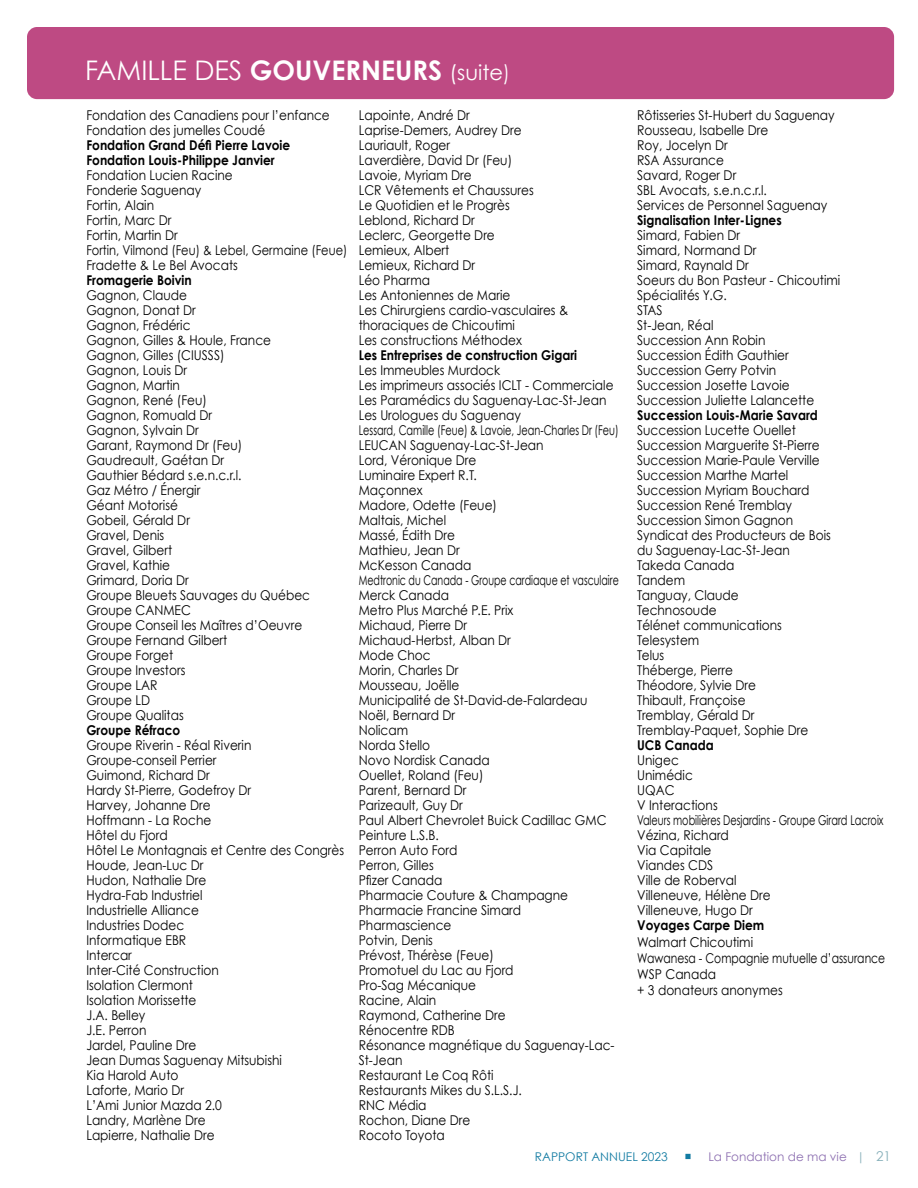
<style>
.page{position:relative;width:918px;height:1188px;background:#fff}
.page>*{position:absolute;margin:0;border:0;box-sizing:border-box;transform-origin:0 0}
.t1{font:700 27px "Century Gothic";color:#fff}
.t2{font:13.5px/15px "Century Gothic";color:#000;scale:.9 1}
.t3{font:700 13.5px/15px "Century Gothic";color:#000;scale:.9 1}
.t4{font:12px "Century Gothic";color:#8d6fb1}
.t5{font:12px "Century Gothic";color:#127ba2}
.s1{font-weight:400}
.s2{font-weight:400;font-size:21px}
.s3{font-family:"Minion Pro";font-size:18px}
.s4{color:#87b0ba}
.s5{font-size:13.5px;color:#87b0ba}
</style>
<div class="page">
<div style="left:27px;top:27px;width:867px;height:72px;background:#be4a83;border-radius:10px"></div>
<h1 class="t1" style="left:85px;top:58px;width:426px"><span class="s1">FAMILLE DES</span> GOUVERNEURS <span class="s2">(suite)</span></h1>
<p class="t2" style="left:86px;top:109px;width:272px">Fondation des Canadiens pour l’enfance<br>Fondation des jumelles Coudé</p>
<p class="t3" style="left:86px;top:138px;width:228px">Fondation Grand Défi Pierre Lavoie<br>Fondation Louis-Philippe Janvier</p>
<p class="t2" style="left:86px;top:169px;width:292px">Fondation Lucien Racine<br>Fonderie Saguenay<br>Fortin, Alain<br>Fortin, Marc Dr<br>Fortin, Martin Dr<br>Fortin, Vilmond (Feu) &amp; Lebel, Germaine (Feue)<br>Fradette &amp; Le Bel Avocats</p>
<p class="t3" style="left:86px;top:274px;width:119px">Fromagerie Boivin</p>
<p class="t2" style="left:86px;top:289px;width:250px">Gagnon, Claude<br>Gagnon, Donat Dr<br>Gagnon, Frédéric<br>Gagnon, Gilles &amp; Houle, France<br>Gagnon, Gilles (CIUSSS)<br>Gagnon, Louis Dr<br>Gagnon, Martin<br>Gagnon, René (Feu)<br>Gagnon, Romuald Dr<br>Gagnon, Sylvain Dr<br>Garant, Raymond Dr (Feu)<br>Gaudreault, Gaétan Dr<br>Gauthier Bédard s.e.n.c.r.l.<br>Gaz Métro / Énergir<br>Géant Motorisé<br>Gobeil, Gérald Dr<br>Gravel, Denis<br>Gravel, Gilbert<br>Gravel, Kathie<br>Grimard, Doria Dr<br>Groupe Bleuets Sauvages du Québec<br>Groupe CANMEC<br>Groupe Conseil les Maîtres d’Oeuvre<br>Groupe Fernand Gilbert<br>Groupe Forget<br>Groupe Investors<br>Groupe LAR<br>Groupe LD<br>Groupe Qualitas</p>
<p class="t3" style="left:86px;top:724px;width:106px">Groupe Réfraco</p>
<p class="t2" style="left:86px;top:739px;width:288px">Groupe Riverin - Réal Riverin<br>Groupe-conseil Perrier<br>Guimond, Richard Dr<br>Hardy St-Pierre, Godefroy Dr<br>Harvey, Johanne Dre<br>Hoffmann - La Roche<br>Hôtel du Fjord<br>Hôtel Le Montagnais et Centre des Congrès<br>Houde, Jean-Luc Dr<br>Hudon, Nathalie Dre<br>Hydra-Fab Industriel<br>Industrielle Alliance<br>Industries Dodec<br>Informatique EBR<br>Intercar<br>Inter-Cité Construction<br>Isolation Clermont<br>Isolation Morissette<br>J.A. Belley<br>J.E. Perron<br>Jardel, Pauline Dre<br>Jean Dumas Saguenay Mitsubishi<br>Kia Harold Auto<br>Laforte, Mario Dr<br>L’Ami Junior Mazda 2.0<br>Landry, Marlène Dre<br>Lapierre, Nathalie Dre</p>
<p class="t2" style="left:359px;top:109px;width:234px">Lapointe, André Dr<br>Laprise-Demers, Audrey Dre<br>Lauriault, Roger<br>Laverdière, David Dr (Feu)<br>Lavoie, Myriam Dre<br>LCR Vêtements et Chaussures<br>Le Quotidien et le Progrès<br>Leblond, Richard Dr<br>Leclerc, Georgette Dre<br>Lemieux, Albert<br>Lemieux, Richard Dr<br>Léo Pharma<br>Les Antoniennes de Marie<br>Les Chirurgiens cardio-vasculaires &amp; thoraciques de Chicoutimi<br>Les constructions Méthodex</p>
<p class="t3" style="left:359px;top:349px;width:244px">Les Entreprises de construction Gigari</p>
<p class="t2" style="left:359px;top:364px;width:290px">Les Immeubles Murdock<br>Les imprimeurs associés ICLT - Commerciale<br>Les Paramédics du Saguenay-Lac-St-Jean<br>Les Urologues du Saguenay<br>Lessard, Camille (Feue) &amp; Lavoie, Jean-Charles Dr (Feu)<br>LEUCAN Saguenay-Lac-St-Jean<br>Lord, Véronique Dre<br>Luminaire Expert R.T.<br>Maçonnex<br>Madore, Odette (Feue)<br>Maltais, Michel<br>Massé, Édith Dre<br>Mathieu, Jean Dr<br>McKesson Canada<br>Medtronic du Canada - Groupe cardiaque et vasculaire<br>Merck Canada<br>Metro Plus Marché P.E. Prix<br>Michaud, Pierre Dr<br>Michaud-Herbst, Alban Dr<br>Mode Choc<br>Morin, Charles Dr<br>Mousseau, Joëlle<br>Municipalité de St-David-de-Falardeau<br>Noël, Bernard Dr<br>Nolicam<br>Norda Stello<br>Novo Nordisk Canada<br>Ouellet, Roland (Feu)<br>Parent, Bernard Dr<br>Parizeault, Guy Dr<br>Paul Albert Chevrolet Buick Cadillac GMC<br>Peinture L.S.B.<br>Perron Auto Ford<br>Perron, Gilles<br>Pfizer Canada<br>Pharmacie Couture &amp; Champagne<br>Pharmacie Francine Simard<br>Pharmascience<br>Potvin, Denis<br>Prévost, Thérèse (Feue)<br>Promotuel du Lac au Fjord<br>Pro-Sag Mécanique<br>Racine, Alain<br>Raymond, Catherine Dre<br>Rénocentre RDB<br>Résonance magnétique du Saguenay-Lac-<br>St-Jean<br>Restaurant Le Coq Rôti<br>Restaurants Mikes du S.L.S.J.<br>RNC Média<br>Rochon, Diane Dre<br>Rocoto Toyota</p>
<p class="t2" style="left:637px;top:109px;width:221px">Rôtisseries St-Hubert du Saguenay<br>Rousseau, Isabelle Dre<br>Roy, Jocelyn Dr<br>RSA Assurance<br>Savard, Roger Dr<br>SBL Avocats, s.e.n.c.r.l.<br>Services de Personnel Saguenay</p>
<p class="t3" style="left:637px;top:214px;width:162px">Signalisation Inter-Lignes</p>
<p class="t2" style="left:637px;top:229px;width:227px">Simard, Fabien Dr<br>Simard, Normand Dr<br>Simard, Raynald Dr<br>Soeurs du Bon Pasteur - Chicoutimi<br>Spécialités Y.G.<br>STAS<br>St-Jean, Réal<br>Succession Ann Robin<br>Succession Édith Gauthier<br>Succession Gerry Potvin<br>Succession Josette Lavoie<br>Succession Juliette Lalancette</p>
<p class="t3" style="left:637px;top:409px;width:202px">Succession Louis-Marie Savard</p>
<p class="t2" style="left:637px;top:424px;width:217px">Succession Lucette Ouellet<br>Succession Marguerite St-Pierre<br>Succession Marie-Paule Verville<br>Succession Marthe Martel<br>Succession Myriam Bouchard<br>Succession René Tremblay<br>Succession Simon Gagnon<br>Syndicat des Producteurs de Bois du Saguenay-Lac-St-Jean<br>Takeda Canada<br>Tandem<br>Tanguay, Claude<br>Technosoude<br>Télénet communications<br>Telesystem<br>Telus<br>Théberge, Pierre<br>Théodore, Sylvie Dre<br>Thibault, Françoise<br>Tremblay, Gérald Dr<br>Tremblay-Paquet, Sophie Dre</p>
<p class="t3" style="left:637px;top:739px;width:87px">UCB Canada</p>
<p class="t2" style="left:637px;top:754px;width:275px">Unigec<br>Unimédic<br>UQAC<br>V Interactions<br>Valeurs mobilières Desjardins - Groupe Girard Lacroix<br>Vézina, Richard<br>Via Capitale<br>Viandes CDS<br>Ville de Roberval<br>Villeneuve, Hélène Dre<br>Villeneuve, Hugo Dr</p>
<p class="t3" style="left:637px;top:919px;width:143px">Voyages Carpe Diem</p>
<p class="t2" style="left:637px;top:935px;width:277px;line-height:16.2px">Walmart Chicoutimi<br>Wawanesa - Compagnie mutuelle d’assurance<br>WSP Canada<br>+ 3 donateurs anonymes</p>
<p class="t5" style="left:535px;top:1152px;width:158px">RAPPORT ANNUEL 2023 <span class="s3">■</span></p>
<p class="t4" style="left:708px;top:1152px;width:184px">La Fondation de ma vie <span class="s4">|</span> <span class="s5">21</span></p>
</div>
